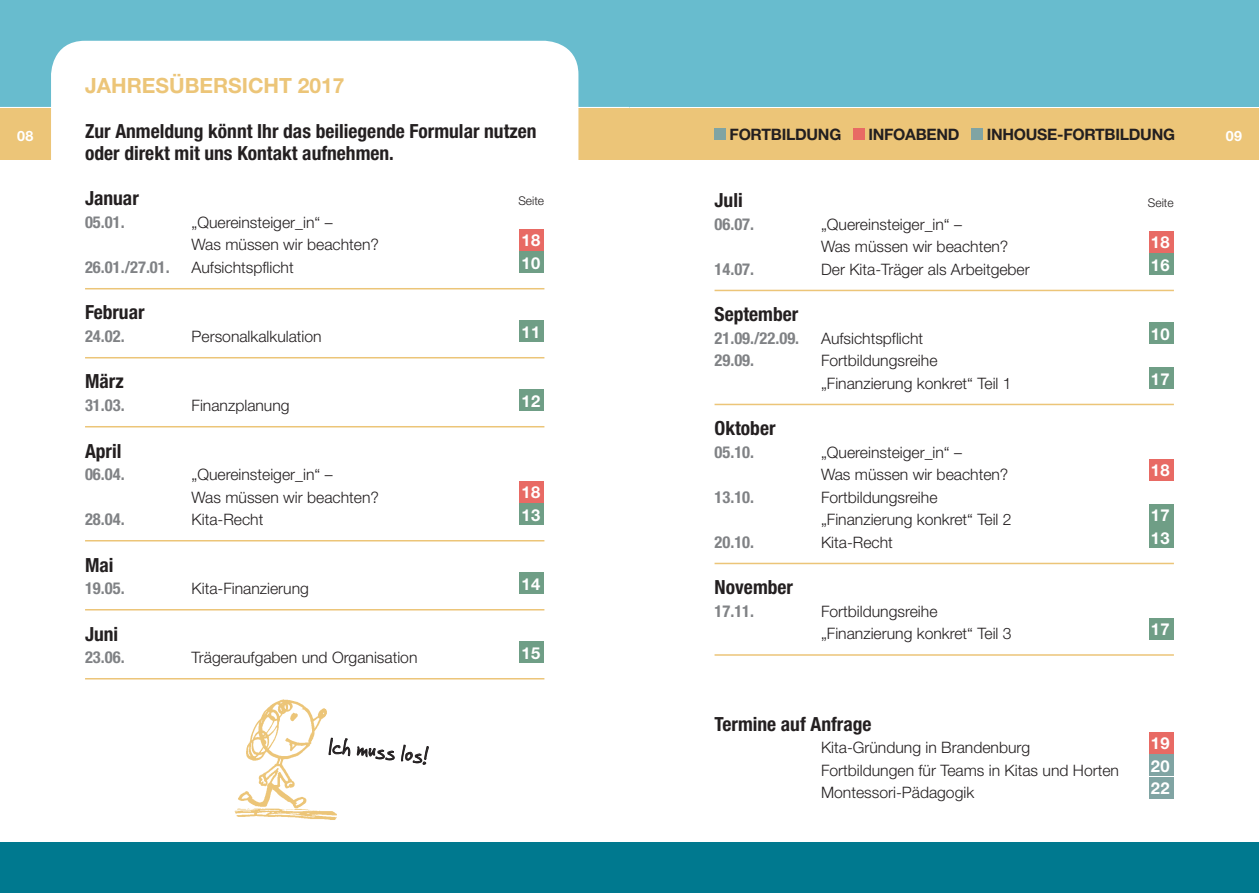
<style>
.page{position:relative;width:1259px;height:893px;background:#fff}
.page>*{position:absolute;margin:0;border:0;box-sizing:border-box;transform-origin:0 0}
.t1{font:22.5px "Faraco Hand";color:#231f20}
.t2{font:700 21px "Helvetica Neue";color:#ecc578}
.t3{font:700 condensed 19.5px/22.5px "Helvetica Neue";color:#231f20}
.t4{font:700 condensed 16.5px "Helvetica Neue";color:#808285}
.t5{font:700 16.5px "Helvetica Neue";letter-spacing:.03em;color:#fff}
.t6{font:300 15.75px/22.5px "Helvetica Neue";color:#231f20}
.t7{font:700 15.75px "Helvetica Neue";letter-spacing:-.015em;color:#231f20}
.t8{font:700 14.25px "Helvetica Neue";color:#fff}
.t9{font:300 12px "Helvetica Neue";color:#231f20}
</style>
<div class="page">
<div style="left:0;top:0;width:629px;height:159px;background:#68bcce"></div>
<div style="left:0;top:842px;width:629px;height:51px;background:#00798f"></div>
<div style="left:629px;top:842px;width:630px;height:51px;background:#00798f"></div>
<hr style="left:0;top:107px;width:629px;height:1px;background:#fff">
<div style="left:0;top:108px;width:629px;height:51px;background:#ecc578"></div>
<div style="left:51px;top:41px;width:527px;height:601px;background:#fff;border-radius:34px"></div>
<div style="left:519px;top:229px;width:25px;height:21px;background:#e86a64"></div>
<div style="left:519px;top:252px;width:25px;height:21px;background:#6f9e86"></div>
<hr style="left:85px;top:288px;width:459px;height:1px;background:#ecc578">
<div style="left:519px;top:321px;width:25px;height:21px;background:#6f9e86"></div>
<hr style="left:85px;top:357px;width:459px;height:1px;background:#ecc578">
<div style="left:519px;top:390px;width:25px;height:21px;background:#6f9e86"></div>
<hr style="left:85px;top:426px;width:459px;height:1px;background:#ecc578">
<div style="left:519px;top:481px;width:25px;height:21px;background:#e86a64"></div>
<div style="left:519px;top:504px;width:25px;height:21px;background:#6f9e86"></div>
<hr style="left:85px;top:540px;width:459px;height:1px;background:#ecc578">
<div style="left:519px;top:573px;width:25px;height:21px;background:#6f9e86"></div>
<hr style="left:85px;top:609px;width:459px;height:1px;background:#ecc578">
<div style="left:519px;top:642px;width:25px;height:21px;background:#6f9e86"></div>
<hr style="left:85px;top:678px;width:459px;height:1px;background:#ecc578">
<div style="left:1148px;top:231px;width:25px;height:21px;background:#e86a64"></div>
<div style="left:1148px;top:253px;width:25px;height:22px;background:#6f9e86"></div>
<hr style="left:714px;top:290px;width:460px;height:1px;background:#ecc578">
<div style="left:1148px;top:322px;width:25px;height:22px;background:#6f9e86"></div>
<div style="left:1148px;top:367px;width:25px;height:22px;background:#6f9e86"></div>
<hr style="left:714px;top:404px;width:460px;height:1px;background:#ecc578">
<div style="left:1148px;top:459px;width:25px;height:21px;background:#e86a64"></div>
<div style="left:1148px;top:504px;width:25px;height:21px;background:#6f9e86"></div>
<div style="left:1148px;top:526px;width:25px;height:22px;background:#6f9e86"></div>
<hr style="left:714px;top:563px;width:460px;height:1px;background:#ecc578">
<div style="left:1148px;top:618px;width:25px;height:21px;background:#6f9e86"></div>
<hr style="left:714px;top:654px;width:460px;height:2px;background:#ecc578">
<div style="left:1148px;top:732px;width:25px;height:21px;background:#e86a64"></div>
<div style="left:1148px;top:754px;width:25px;height:22px;background:#80a4a3"></div>
<div style="left:1148px;top:777px;width:25px;height:21px;background:#80a4a3"></div>
<div style="left:629px;top:0;width:630px;height:107px;background:#68bcce"></div>
<div style="left:629px;top:108px;width:630px;height:51px;background:#ecc578"></div>
<img style="left:234px;top:699px;width:103px;height:121px">
<svg style="left:328px;top:737px;width:67px;height:24px"></svg>
<svg style="left:401px;top:744px;width:28px;height:21px"></svg>
<div style="left:714px;top:129px;width:12px;height:11px;background:#80a4a3"></div>
<div style="left:853px;top:129px;width:11px;height:11px;background:#e86a64"></div>
<div style="left:971px;top:129px;width:12px;height:11px;background:#80a4a3"></div>
<h2 class="t2" style="left:85px;top:72px;width:261px">JAHRESÜBERSICHT 2017</h2>
<p class="t3" style="left:85px;top:120px;width:453px">Zur Anmeldung könnt Ihr das beiliegende Formular nutzen oder direkt mit uns Kontakt aufnehmen.</p>
<p class="t3" style="left:85px;top:187px;width:55px">Januar</p>
<p class="t9" style="left:518px;top:194px;width:27px">Seite</p>
<p class="t4" style="left:85px;top:212px;width:41px">05.01.</p>
<p class="t6" style="left:192px;top:211px;width:189px">„Quereinsteiger_in“ –<br>Was müssen wir beachten?</p>
<p class="t8" style="left:17px;top:127px;width:18px">08</p>
<p class="t7" style="left:729px;top:124px;width:113px">FORTBILDUNG</p>
<p class="t7" style="left:868px;top:124px;width:93px">INFOABEND</p>
<p class="t7" style="left:986px;top:124px;width:190px">INHOUSE-FORTBILDUNG</p>
<p class="t8" style="left:1225px;top:127px;width:18px">09</p>
<p class="t3" style="left:714px;top:189px;width:30px">Juli</p>
<p class="t9" style="left:1148px;top:196px;width:27px">Seite</p>
<p class="t4" style="left:714px;top:214px;width:41px">06.07.</p>
<p class="t6" style="left:821px;top:212px;width:189px">„Quereinsteiger_in“ –<br>Was müssen wir beachten?</p>
<p class="t5" style="left:521px;top:230px;width:20px">18</p>
<p class="t5" style="left:1151px;top:232px;width:20px">18</p>
<p class="t4" style="left:85px;top:257px;width:86px">26.01./27.01.</p>
<p class="t6" style="left:192px;top:256px;width:104px">Aufsichtspflicht</p>
<p class="t5" style="left:521px;top:253px;width:20px">10</p>
<p class="t3" style="left:85px;top:301px;width:61px">Februar</p>
<p class="t4" style="left:85px;top:326px;width:41px">24.02.</p>
<p class="t6" style="left:192px;top:325px;width:132px">Personalkalkulation</p>
<p class="t5" style="left:521px;top:322px;width:20px">11</p>
<p class="t3" style="left:85px;top:370px;width:40px">März</p>
<p class="t4" style="left:85px;top:395px;width:41px">31.03.</p>
<p class="t6" style="left:192px;top:394px;width:100px">Finanzplanung</p>
<p class="t5" style="left:521px;top:391px;width:20px">12</p>
<p class="t3" style="left:85px;top:439px;width:38px">April</p>
<p class="t4" style="left:85px;top:464px;width:41px">06.04.</p>
<p class="t6" style="left:192px;top:463px;width:189px">„Quereinsteiger_in“ –<br>Was müssen wir beachten?</p>
<p class="t5" style="left:521px;top:482px;width:20px">18</p>
<p class="t4" style="left:85px;top:509px;width:41px">28.04.</p>
<p class="t6" style="left:192px;top:508px;width:73px">Kita-Recht</p>
<p class="t5" style="left:521px;top:505px;width:20px">13</p>
<p class="t3" style="left:85px;top:553px;width:30px">Mai</p>
<p class="t4" style="left:85px;top:578px;width:41px">19.05.</p>
<p class="t6" style="left:192px;top:577px;width:119px">Kita-Finanzierung</p>
<p class="t5" style="left:521px;top:574px;width:20px">14</p>
<p class="t3" style="left:85px;top:622px;width:35px">Juni</p>
<p class="t4" style="left:85px;top:647px;width:41px">23.06.</p>
<p class="t6" style="left:192px;top:646px;width:227px">Trägeraufgaben und Organisation</p>
<p class="t5" style="left:521px;top:643px;width:20px">15</p>
<h1 class="t1" style="left:331px;top:732px;width:101px;rotate:6deg">Ich muss los!</h1>
<p class="t4" style="left:714px;top:259px;width:41px">14.07.</p>
<p class="t6" style="left:821px;top:257px;width:210px">Der Kita-Träger als Arbeitgeber</p>
<p class="t5" style="left:1151px;top:254px;width:20px">16</p>
<p class="t3" style="left:714px;top:303px;width:85px">September</p>
<p class="t4" style="left:714px;top:328px;width:86px">21.09./22.09.</p>
<p class="t6" style="left:821px;top:326px;width:104px">Aufsichtspflicht</p>
<p class="t5" style="left:1151px;top:323px;width:20px">10</p>
<p class="t4" style="left:714px;top:350px;width:41px">29.09.</p>
<p class="t6" style="left:821px;top:349px;width:192px">Fortbildungsreihe „Finanzierung konkret“ Teil 1</p>
<p class="t5" style="left:1151px;top:368px;width:20px">17</p>
<p class="t3" style="left:714px;top:417px;width:62px">Oktober</p>
<p class="t4" style="left:714px;top:442px;width:41px">05.10.</p>
<p class="t6" style="left:821px;top:440px;width:189px">„Quereinsteiger_in“ –<br>Was müssen wir beachten?</p>
<p class="t4" style="left:714px;top:487px;width:41px">13.10.</p>
<p class="t6" style="left:821px;top:485px;width:192px">Fortbildungsreihe „Finanzierung konkret“ Teil 2</p>
<p class="t5" style="left:1151px;top:460px;width:20px">18</p>
<p class="t5" style="left:1151px;top:505px;width:20px">17</p>
<p class="t4" style="left:714px;top:532px;width:41px">20.10.</p>
<p class="t6" style="left:821px;top:530px;width:73px">Kita-Recht</p>
<p class="t5" style="left:1151px;top:527px;width:20px">13</p>
<p class="t3" style="left:714px;top:576px;width:80px">November</p>
<p class="t4" style="left:714px;top:601px;width:41px">17.11.</p>
<p class="t6" style="left:821px;top:599px;width:192px">Fortbildungsreihe „Finanzierung konkret“ Teil 3</p>
<p class="t5" style="left:1151px;top:619px;width:20px">17</p>
<p class="t3" style="left:714px;top:712px;width:158px">Termine auf Anfrage</p>
<p class="t6" style="left:821px;top:736px;width:211px">Kita-Gründung in Brandenburg</p>
<p class="t5" style="left:1151px;top:733px;width:20px">19</p>
<p class="t6" style="left:821px;top:758px;width:299px">Fortbildungen für Teams in Kitas und Horten</p>
<p class="t5" style="left:1151px;top:755px;width:20px">20</p>
<p class="t6" style="left:821px;top:781px;width:155px">Montessori-Pädagogik</p>
<p class="t5" style="left:1151px;top:778px;width:20px">22</p>
</div>
